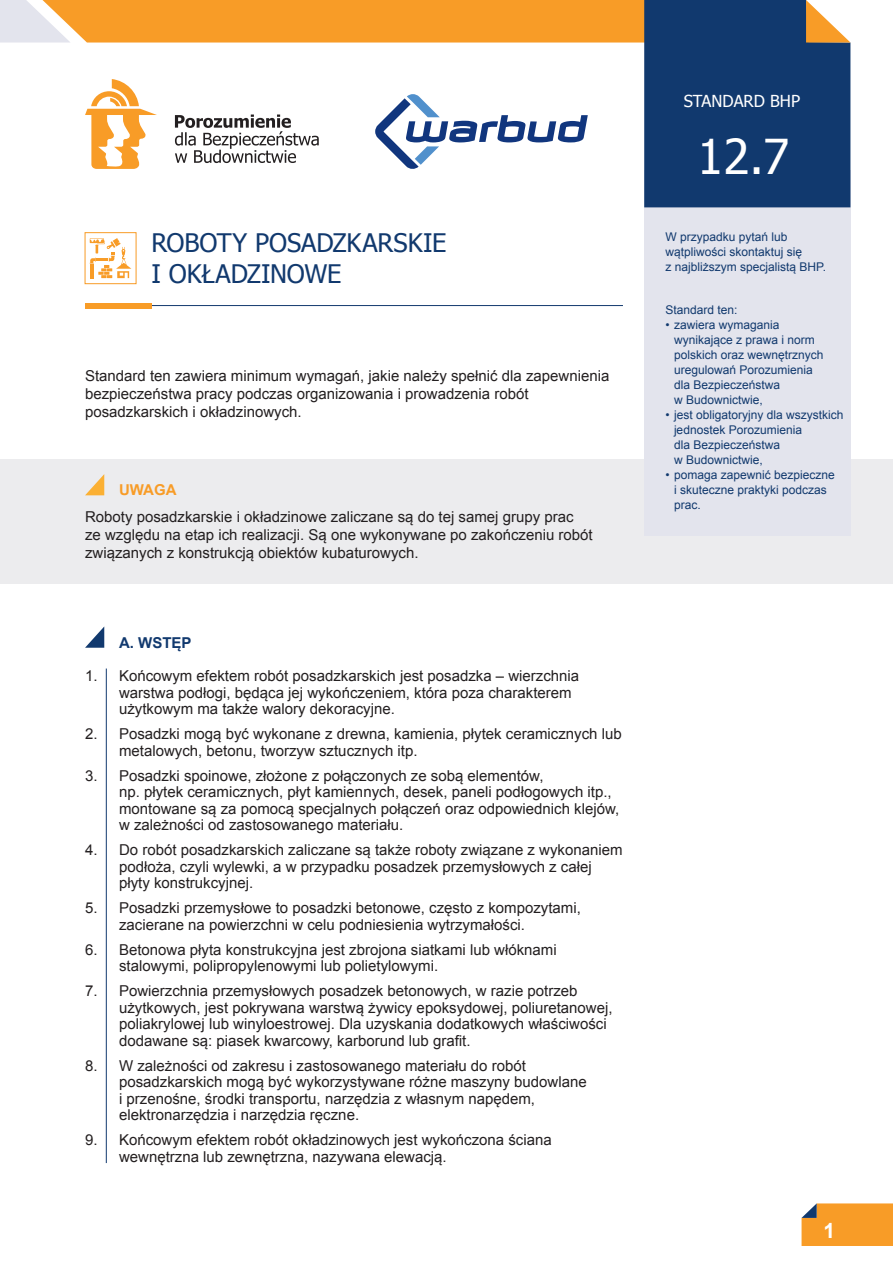
<style>
.page{position:relative;width:893px;height:1263px;background:#fff}
.page>*{position:absolute;margin:0;border:0;box-sizing:border-box;transform-origin:0 0}
.t1{font:48px "Tahoma";color:#fff}
.Tytul{font:25.5px/31.5px "Tahoma";letter-spacing:-.005em;color:#11396e}
.tekst{font:700 21px "Arial";color:#fff}
.t2{font:16.5px "Tahoma";color:#fff}
.Tekst_numerowany{font:15px/16.5px "Arial";color:#231f20}
.tekst-2{font:15px/18px "Arial";color:#231f20}
.Tytulik{font:700 15px "Arial";color:#11396e}
.Uwaga{font:700 15px "Arial";color:#f89c27}
.tekst_wymienianie{font:12px/15px "Arial";color:#11396e}
.tekst-3{font:12px/15px "Arial";color:#11396e}
</style>
<div class="page">
<div style="left:0;top:459px;width:893px;height:125px;background:#ececee"></div>
<svg style="left:85px;top:474px;width:19px;height:21px"></svg>
<svg style="left:85px;top:627px;width:19px;height:21px"></svg>
<hr style="left:151px;top:305px;width:472px;height:1px;background:#11396e">
<div style="left:644px;top:170px;width:206px;height:365px;background:#e3e4ed"></div>
<div style="left:85px;top:303px;width:66px;height:5px;background:#f89c27"></div>
<svg style="left:801px;top:1203px;width:92px;height:43px;background:#f19d32"></svg>
<hr style="left:106px;top:668px;width:1px;height:495px;background:#11396e">
<div style="left:85px;top:232px;width:51px;height:52px;border:1px solid #f89c27"></div>
<svg style="left:90px;top:238px;width:41px;height:40px"></svg>
<svg style="left:0;top:0;width:850px;height:207px"></svg>
<p class="Tytul" style="left:151px;top:226px;width:296px">ROBOTY POSADZKARSKIE<br>I OKŁADZINOWE</p>
<p class="tekst-2" style="left:85px;top:367px;width:526px">Standard ten zawiera minimum wymagań, jakie należy spełnić dla zapewnienia bezpieczeństwa pracy podczas organizowania i prowadzenia robót posadzkarskich i okładzinowych.</p>
<p class="Uwaga" style="left:119px;top:480px;width:59px">UWAGA</p>
<p class="tekst-2" style="left:85px;top:508px;width:509px">Roboty posadzkarskie i okładzinowe zaliczane są do tej samej grupy prac ze względu na etap ich realizacji. Są one wykonywane po zakończeniu robót związanych z konstrukcją obiektów kubaturowych.</p>
<p class="Tytulik" style="left:119px;top:632px;width:74px">A. WSTĘP</p>
<p class="Tekst_numerowany" style="left:119px;top:668px;width:462px;text-indent:-34px">1. Końcowym efektem robót posadzkarskich jest posadzka – wierzchnia warstwa podłogi, będąca jej wykończeniem, która poza charakterem użytkowym ma także walory dekoracyjne.</p>
<p class="Tekst_numerowany" style="left:119px;top:726px;width:504px;text-indent:-34px">2. Posadzki mogą być wykonane z drewna, kamienia, płytek ceramicznych lub metalowych, betonu, tworzyw sztucznych itp.</p>
<p class="Tekst_numerowany" style="left:119px;top:767px;width:502px;text-indent:-34px">3. Posadzki spoinowe, złożone z połączonych ze sobą elementów,<br>np. płytek ceramicznych, płyt kamiennych, desek, paneli podłogowych itp., montowane są za pomocą specjalnych połączeń oraz odpowiednich klejów, w zależności od zastosowanego materiału.</p>
<p class="Tekst_numerowany" style="left:119px;top:842px;width:505px;text-indent:-34px">4. Do robót posadzkarskich zaliczane są także roboty związane z wykonaniem podłoża, czyli wylewki, a w przypadku posadzek przemysłowych z całej płyty konstrukcyjnej.</p>
<p class="Tekst_numerowany" style="left:119px;top:900px;width:463px;text-indent:-34px">5. Posadzki przemysłowe to posadzki betonowe, często z kompozytami, zacierane na powierzchni w celu podniesienia wytrzymałości.</p>
<p class="Tekst_numerowany" style="left:119px;top:941px;width:439px;text-indent:-34px">6. Betonowa płyta konstrukcyjna jest zbrojona siatkami lub włóknami stalowymi, polipropylenowymi lub polietylowymi.</p>
<p class="Tekst_numerowany" style="left:119px;top:983px;width:495px;text-indent:-34px">7. Powierzchnia przemysłowych posadzek betonowych, w razie potrzeb użytkowych, jest pokrywana warstwą żywicy epoksydowej, poliuretanowej, poliakrylowej lub winyloestrowej. Dla uzyskania dodatkowych właściwości dodawane są: piasek kwarcowy, karborund lub grafit.</p>
<p class="Tekst_numerowany" style="left:119px;top:1057px;width:469px;text-indent:-34px">8. W zależności od zakresu i zastosowanego materiału do robót posadzkarskich mogą być wykorzystywane różne maszyny budowlane i przenośne, środki transportu, narzędzia z własnym napędem, elektronarzędzia i narzędzia ręczne.</p>
<p class="Tekst_numerowany" style="left:119px;top:1132px;width:434px;text-indent:-34px">9. Końcowym efektem robót okładzinowych jest wykończona ściana wewnętrzna lub zewnętrzna, nazywana elewacją.</p>
<p class="t2" style="left:684px;top:90px;width:118px">STANDARD BHP</p>
<p class="t1" style="left:697px;top:124px;width:94px">12.7</p>
<p class="tekst-3" style="left:665px;top:229px;width:162px">W przypadku pytań lub wątpliwości skontaktuj się<br>z najbliższym specjalistą BHP.</p>
<p class="tekst-3" style="left:665px;top:302px;width:74px">Standard ten:</p>
<p class="tekst_wymienianie" style="left:674px;top:317px;width:151px;text-indent:-9px">• zawiera wymagania wynikające z prawa i norm polskich oraz wewnętrznych uregulowań Porozumienia dla Bezpieczeństwa<br>w Budownictwie,</p>
<p class="tekst_wymienianie" style="left:674px;top:407px;width:171px;text-indent:-9px">• jest obligatoryjny dla wszystkich jednostek Porozumienia<br>dla Bezpieczeństwa<br>w Budownictwie,</p>
<p class="tekst_wymienianie" style="left:674px;top:467px;width:162px;text-indent:-9px">• pomaga zapewnić bezpieczne i skuteczne praktyki podczas prac.</p>
<p class="tekst" style="left:823px;top:1217px;width:13px">1</p>
</div>
